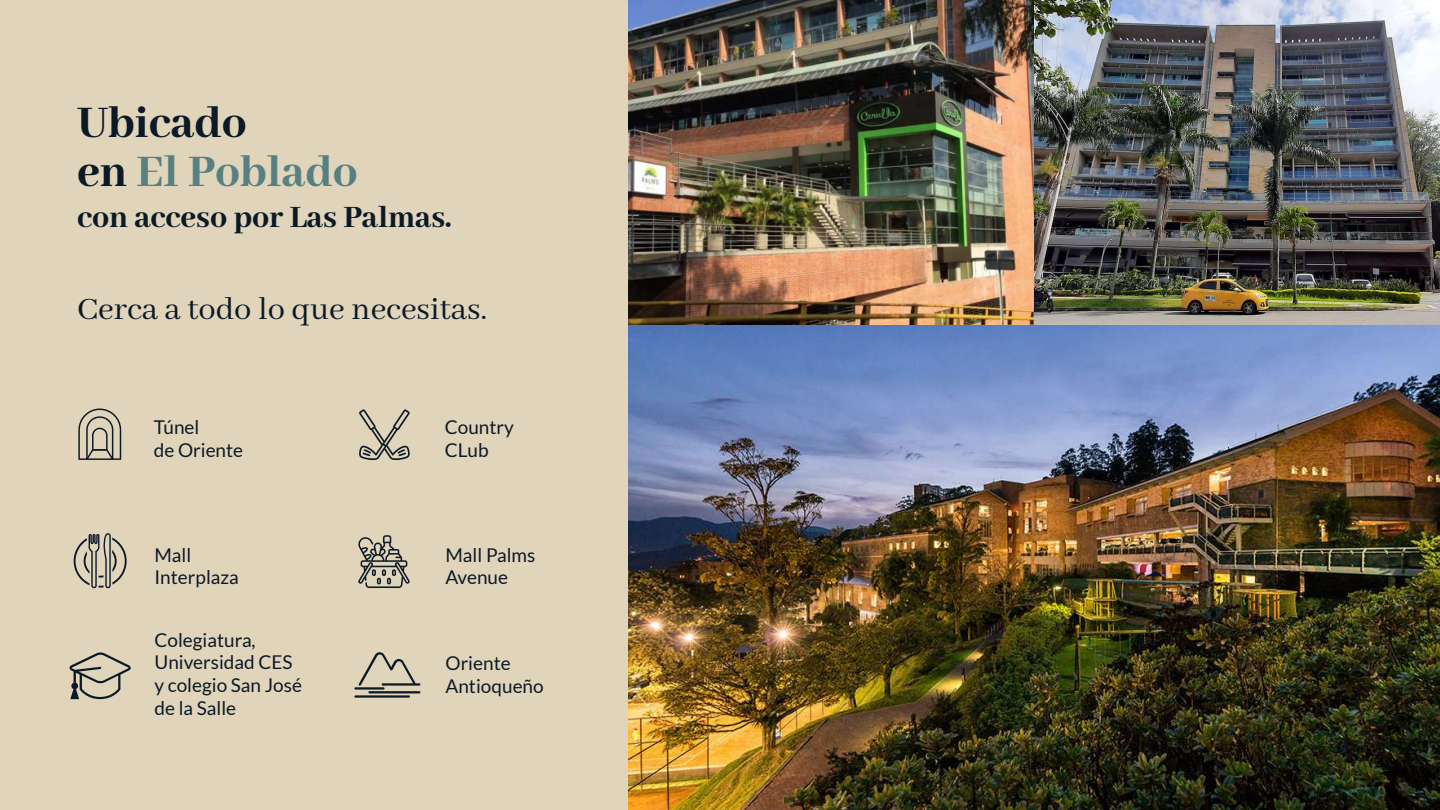
<style>
.page{position:relative;width:1440px;height:810px;background:#fff}
.page>*{position:absolute;margin:0;border:0;box-sizing:border-box;transform-origin:0 0}
.t1{font:800 49.2px/49.2px "Abhaya Libre";color:#0c1927}
.t2{font:34.5px "Abhaya Libre";color:#0c1927}
.t3{font:800 33.83px "Abhaya Libre";color:#0c1927}
.t4{font:18.98px/22.8px "Lato";color:#0c1927}
.s1{color:#588082}
</style>
<div class="page">
<div style="left:0;top:0;width:628px;height:810px;background:#e0d5ba"></div>
<svg style="left:78px;top:409px;width:43px;height:51px"></svg>
<svg style="left:358px;top:535px;width:52px;height:53px"></svg>
<svg style="left:359px;top:409px;width:51px;height:51px"></svg>
<svg style="left:74px;top:533px;width:53px;height:55px"></svg>
<svg style="left:359px;top:652px;width:61px;height:34px"></svg>
<hr style="left:354px;top:687px;width:31px;height:3px;background:#0c1927">
<hr style="left:368px;top:691px;width:52px;height:2px;background:#0c1927">
<hr style="left:354px;top:695px;width:56px;height:3px;background:#0c1927">
<img style="left:628px;top:0;width:812px;height:810px">
<svg style="left:69px;top:652px;width:62px;height:47px"></svg>
<h1 class="t1" style="left:77px;top:100px;width:282px">Ubicado<br>en <span class="s1">El Poblado</span></h1>
<h3 class="t3" style="left:77px;top:199px;width:376px">con acceso por Las Palmas.</h3>
<h2 class="t2" style="left:77px;top:290px;width:412px">Cerca a todo lo que necesitas.</h2>
<p class="t4" style="left:154px;top:416px;width:91px">Túnel<br>de Oriente</p>
<p class="t4" style="left:445px;top:416px;width:71px">Country<br>CLub</p>
<p class="t4" style="left:154px;top:543px;width:86px">Mall<br>Interplaza</p>
<p class="t4" style="left:446px;top:543px;width:91px">Mall Palms<br>Avenue</p>
<p class="t4" style="left:154px;top:628px;width:149px">Colegiatura,<br>Universidad CES y colegio San José de la Salle</p>
<p class="t4" style="left:446px;top:651px;width:100px">Oriente<br>Antioqueño</p>
</div>
